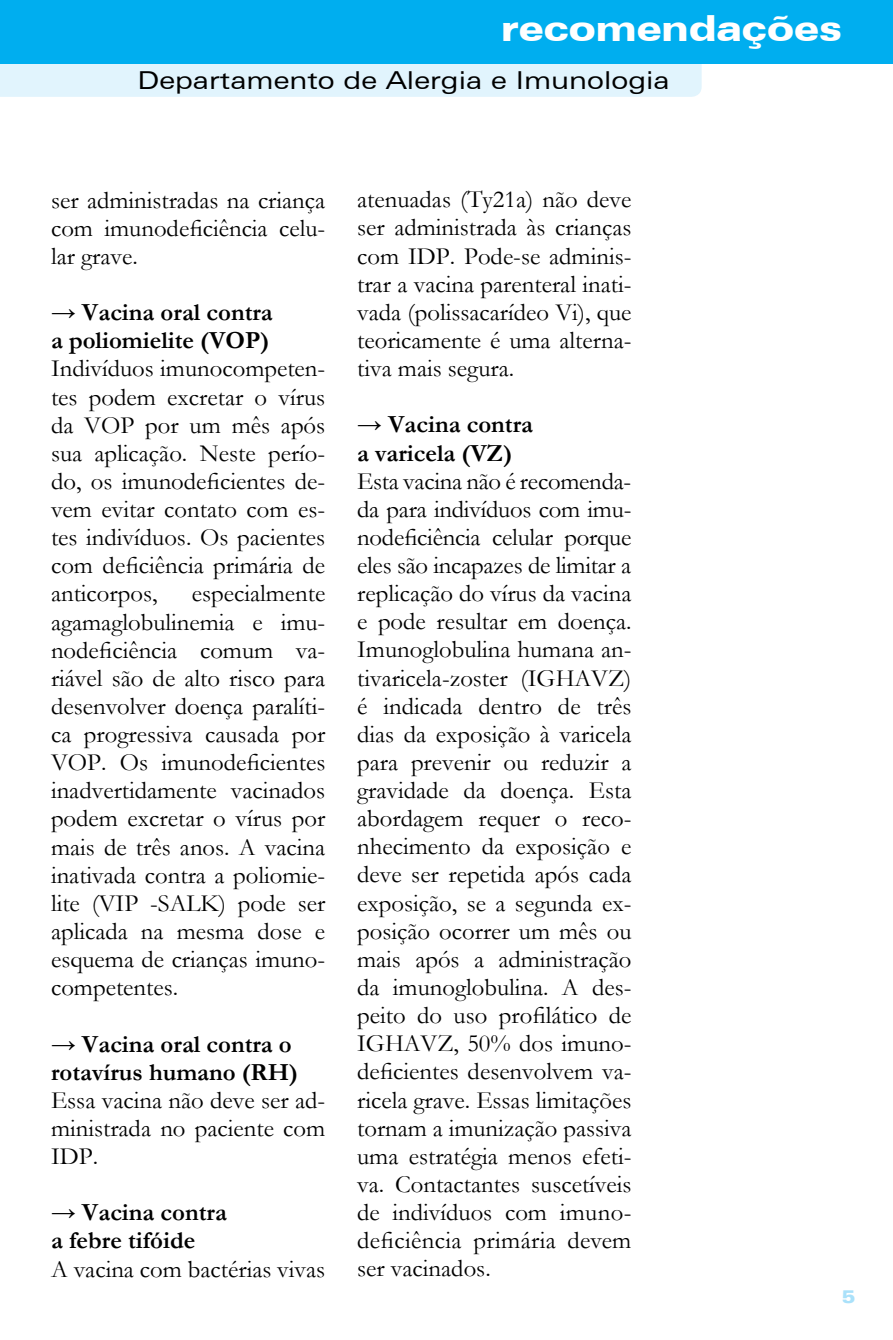
<style>
.page{position:relative;width:893px;height:1340px;background:#fff}
.page>*{position:absolute;margin:0;border:0;box-sizing:border-box;transform-origin:0 0}
.t1{font:900 expanded 36px "Zurich BT";color:#fff}
.t2{font:24.75px/28.1px "Garamond";color:#000;text-align:justify}
.t3{font:700 24.75px/28.1px "Garamond";color:#000}
.t4{font:expanded 24.75px "Zurich BT";color:#000}
.t5{font:900 expanded 18px "Zurich BT";color:#aae1fa}
</style>
<div class="page">
<div style="left:0;top:64px;width:702px;height:33px;background:#e1f4fd"></div>
<div style="left:0;top:0;width:893px;height:64px;background:#00aeef"></div>
<h1 class="t1" style="left:501px;top:7px;width:342px">recomendações</h1>
<p class="t4" style="left:138px;top:66px;width:534px">Departamento de Alergia e Imunologia</p>
<p class="t2" style="left:51px;top:185px;width:276px">ser administradas na criança com imunodeficiência celu&shy;lar grave.</p>
<p class="t3" style="left:51px;top:298px;width:223px">→ Vacina oral contra a poliomielite (VOP)</p>
<p class="t2" style="left:51px;top:354px;width:276px">Indivíduos imunocompeten&shy;tes podem excretar o vírus da VOP por um mês após sua aplicação. Neste perío&shy;do, os imunodeficientes de&shy;vem evitar contato com es&shy;tes indivíduos. Os pacientes com deficiência primária de anticorpos,</p>
<p class="t2" style="left:51px;top:579px;width:276px;text-indent:141px">especialmente agamaglobulinemia e imu&shy;nodeficiência comum va&shy;riável são de alto risco para desenvolver doença paralíti&shy;ca progressiva causada por VOP. Os imunodeficientes inadvertidamente vacinados podem excretar o vírus por mais de três anos. A vacina inativada contra a poliomie&shy;lite (VIP -SALK) pode ser aplicada na mesma dose e esquema de crianças imuno&shy;competentes.</p>
<p class="t3" style="left:51px;top:1029px;width:249px">→ Vacina oral contra o rotavírus humano (RH)</p>
<p class="t2" style="left:51px;top:1085px;width:276px">Essa vacina não deve ser ad&shy;ministrada no paciente com IDP.</p>
<p class="t3" style="left:51px;top:1198px;width:177px">→ Vacina contra a febre tifóide</p>
<p class="t2" style="left:51px;top:1254px;width:276px">A vacina com bactérias vivas</p>
<p class="t2" style="left:357px;top:185px;width:276px">atenuadas (Ty21a) não deve ser administrada às crianças com IDP. Pode-se adminis&shy;trar a vacina parenteral inati&shy;vada (polissacarídeo Vi), que teoricamente é uma alterna&shy;tiva mais segura.</p>
<p class="t3" style="left:357px;top:410px;width:177px">→ Vacina contra a varicela (VZ)</p>
<p class="t2" style="left:357px;top:466px;width:276px">Esta vacina não é recomenda&shy;da para indivíduos com imu&shy;nodeficiência celular porque eles são incapazes de limitar a replicação do vírus da vacina e pode resultar em doença.<br>Imunoglobulina humana an&shy;tivaricela-zoster (IGHAVZ) é indicada dentro de três dias da exposição à varicela para prevenir ou reduzir a gravidade da doença. Esta abordagem requer o reco&shy;nhecimento da exposição e deve ser repetida após cada exposição, se a segunda ex&shy;posição ocorrer um mês ou mais após a administração da imunoglobulina. A des&shy;peito do uso profilático de IGHAVZ, 50% dos imuno&shy;deficientes desenvolvem va&shy;ricela grave. Essas limitações tornam a imunização passiva uma estratégia menos efeti&shy;va. Contactantes suscetíveis de indivíduos com imuno&shy;deficiência primária devem ser vacinados.</p>
<p class="t5" style="left:842px;top:1285px;width:15px">5</p>
</div>
